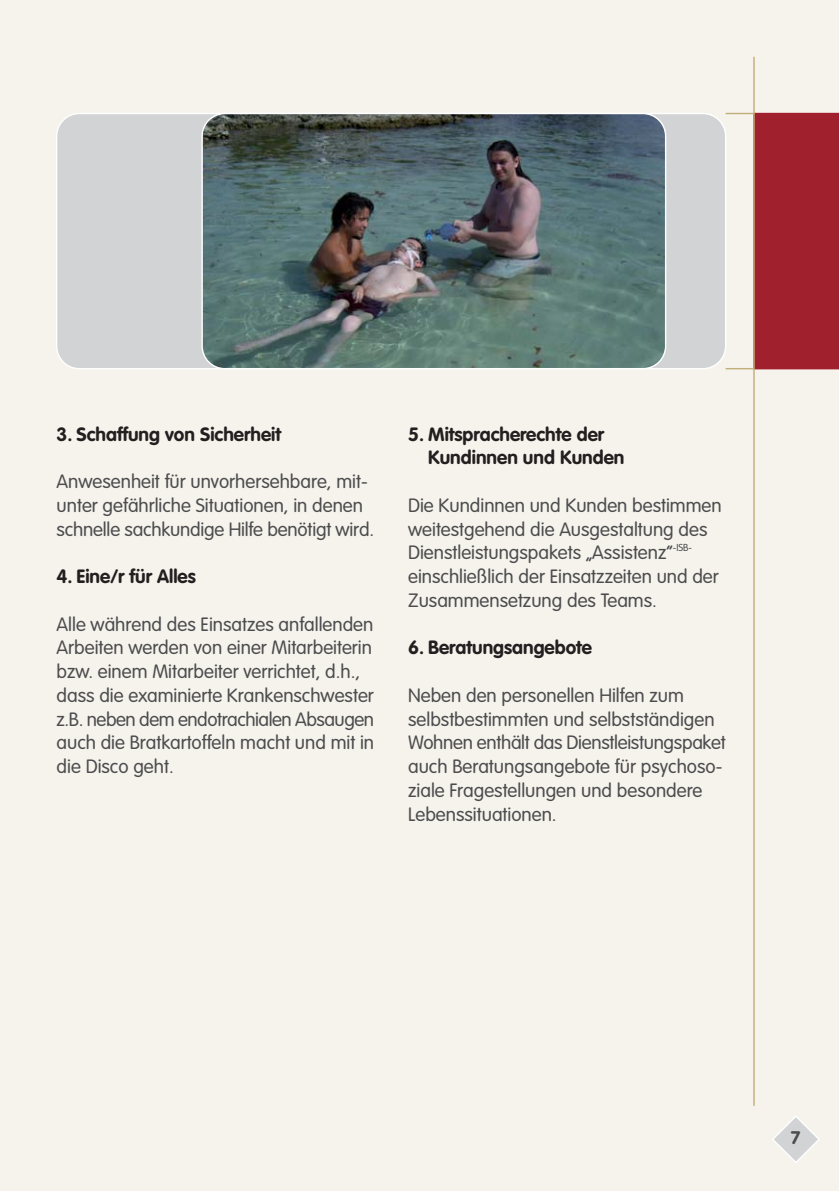
<style>
.page{position:relative;width:839px;height:1191px;background:#f6f3ec}
.page>*{position:absolute;margin:0;border:0;box-sizing:border-box;transform-origin:0 0}
.t1{font:300 19px/23.8px "VAG Rounded Std";color:#4c4c4e}
.t2{font:700 19px/23.8px "VAG Rounded Std";color:#231f20}
.t3{font:700 18px "VAG Rounded Std";color:#4c4c4e}
</style>
<div class="page">
<hr style="left:753px;top:57px;width:2px;height:1049px;background:#c2ae7a">
<svg style="left:726px;top:113px;width:113px;height:256px"></svg>
<svg style="left:772px;top:1116px;width:48px;height:47px"></svg>
<div style="left:57px;top:113px;width:669px;height:256px;background:#d1d3d4;border-radius:23px"></div>
<img style="left:202px;top:113px;width:464px;height:256px;border-radius:23px">
<div style="left:201px;top:113px;width:465px;height:256px;border:1px solid #fff;border-radius:23px"></div>
<p class="t2" style="left:57px;top:423px;width:226px">3. Schaffung von Sicherheit</p>
<p class="t1" style="left:57px;top:471px;width:319px">Anwesenheit für unvorhersehbare, mit&shy;unter gefährliche Situationen, in denen schnelle sachkundige Hilfe benötigt wird.</p>
<p class="t2" style="left:57px;top:565px;width:141px">4. Eine/r für Alles</p>
<p class="t1" style="left:57px;top:613px;width:319px">Alle während des Einsatzes anfallenden Arbeiten werden von einer Mitarbeiterin bzw. einem Mitarbeiter verrichtet, d.h., dass die examinierte Krankenschwester z.B. neben dem endotrachialen Absaugen auch die Bratkartoffeln macht und mit in die Disco geht.</p>
<p class="t2" style="left:428px;top:423px;width:198px;text-indent:-20px">5. Mitspracherechte der<br>Kundinnen und Kunden</p>
<p class="t1" style="left:408px;top:494px;width:315px">Die Kundinnen und Kunden bestimmen weitestgehend die Ausgestaltung des Dienstleistungspakets „Assistenz“<sup>-ISB&shy;</sup>einschließlich der Einsatzzeiten und der Zusammensetzung des Teams.</p>
<p class="t2" style="left:408px;top:637px;width:185px">6. Beratungsangebote</p>
<p class="t1" style="left:408px;top:684px;width:319px">Neben den personellen Hilfen zum selbstbestimmten und selbstständigen Wohnen enthält das Dienstleistungspaket auch Beratungsangebote für psychoso&shy;ziale Fragestellungen und besondere Lebenssituationen.</p>
<p class="t3" style="left:791px;top:1129px;width:11px">7</p>
</div>
